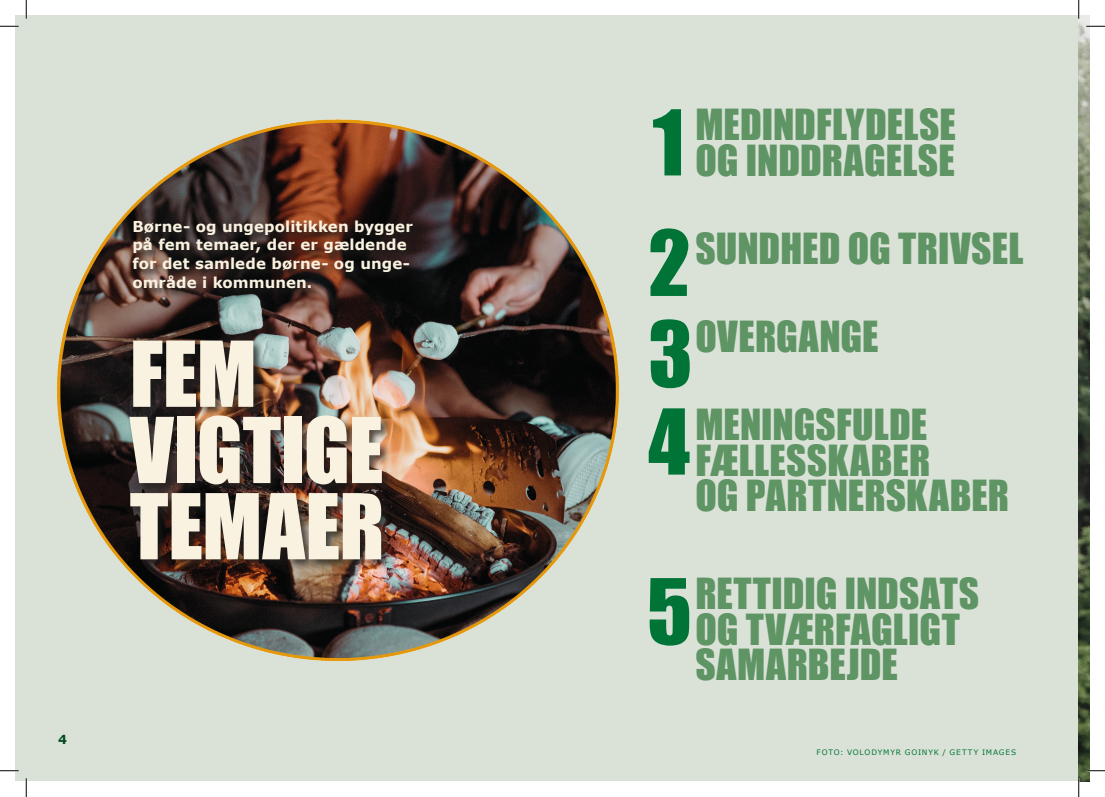
<style>
.page{position:relative;width:1105px;height:797px;background:#fff}
.page>*{position:absolute;margin:0;border:0;box-sizing:border-box;transform-origin:0 0}
.t1{font:83.75px/76.2px "Impact";letter-spacing:-.005em;color:#faf2e0}
.t2{font:83.75px/120.4px "Impact";color:#007437}
.t3{font:39.38px/35.6px "Impact";letter-spacing:.005em;color:#5f9564}
.t4{font:700 15px/18.8px "Verdana";letter-spacing:.005em;color:#faf2e0}
.t5{font:700 12.5px "Verdana";color:#004a21}
.t6{font:7.5px "Verdana";letter-spacing:.11em;color:#007437}
</style>
<div class="page">
<div style="left:16px;top:16px;width:1063px;height:765px;background:#dae2d7"></div>
<img style="left:1079px;top:16px;width:10px;height:765px">
<img style="left:57px;top:119px;width:562px;height:542px">
<div style="left:128px;top:339px;width:265px;height:232px;background:#1d1d1b;opacity:.75"></div>
<svg style="left:132px;top:219px;width:292px;height:81px;background:#34231e"></svg>
<svg style="left:0;top:25px;width:19px;height:2px"></svg>
<svg style="left:1086px;top:25px;width:19px;height:2px"></svg>
<svg style="left:0;top:770px;width:19px;height:1px"></svg>
<svg style="left:1086px;top:770px;width:19px;height:1px"></svg>
<svg style="left:25px;top:0;width:2px;height:19px"></svg>
<svg style="left:25px;top:778px;width:2px;height:19px"></svg>
<svg style="left:1078px;top:0;width:1px;height:19px"></svg>
<svg style="left:1078px;top:778px;width:1px;height:19px"></svg>
<p class="t4" style="left:132px;top:216px;width:282px">Børne- og ungepolitikken bygger på fem temaer, der er gældende for det samlede børne- og unge&shy;område i kommunen.</p>
<h1 class="t1" style="left:130px;top:333px;width:256px">FEM<br>VIGTIGE<br>TEMAER</h1>
<p class="t5" style="left:58px;top:730px;width:10px">4</p>
<p class="t3" style="left:695px;top:106px;width:262px">MEDINDFLYDELSE<br>OG INDDRAGELSE</p>
<h1 class="t2" style="left:648px;top:80px;width:44px">1<br>2</h1>
<h1 class="t2" style="left:648px;top:308px;width:46px;line-height:87.6px">3<br>4</h1>
<p class="t3" style="left:695px;top:229px;width:329px">SUNDHED OG TRIVSEL</p>
<p class="t3" style="left:695px;top:317px;width:185px">OVERGANGE</p>
<p class="t3" style="left:695px;top:406px;width:315px">MENINGSFULDE<br>FÆLLESSKABER<br>OG PARTNERSKABER</p>
<p class="t3" style="left:695px;top:574px;width:285px">RETTIDIG INDSATS<br>OG TVÆRFAGLIGT<br>SAMARBEJDE</p>
<h1 class="t2" style="left:647px;top:549px;width:46px">5</h1>
<p class="t6" style="left:817px;top:746px;width:201px">FOTO: VOLODYMYR GOINYK / GETTY IMAGES</p>
</div>
